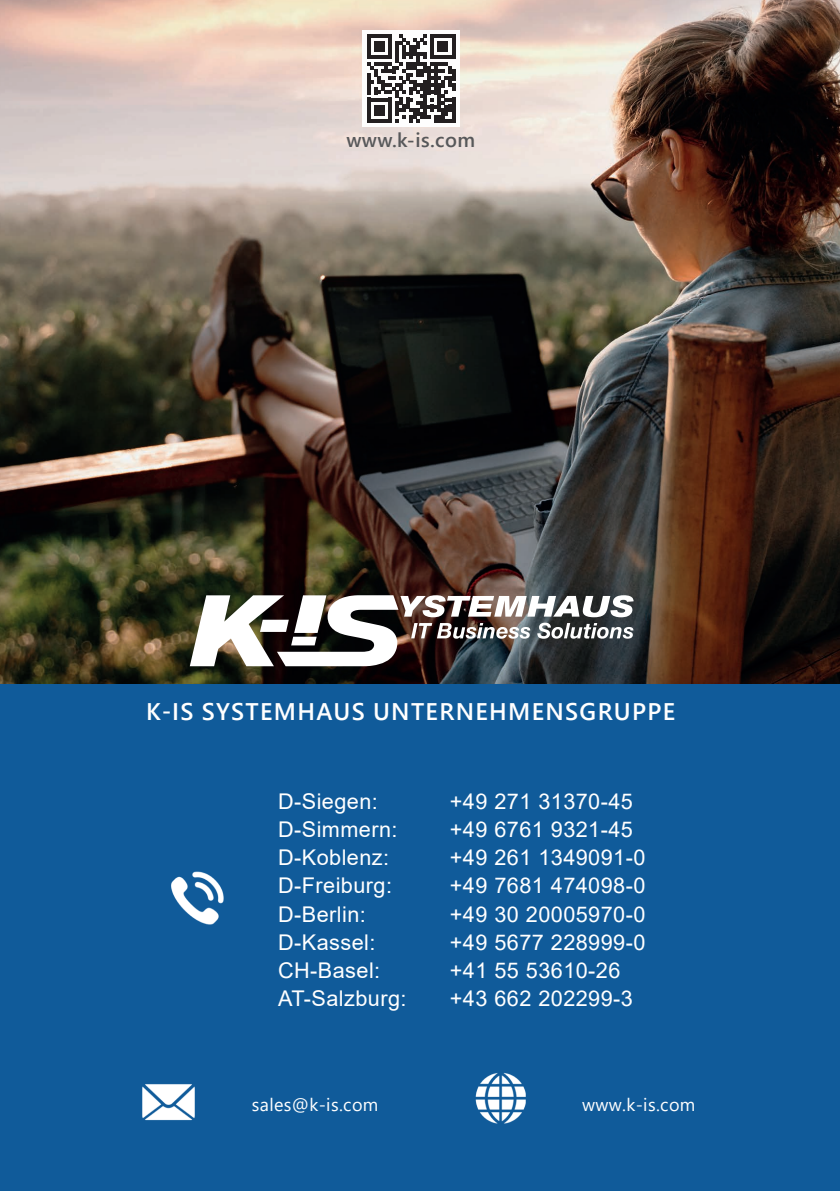
<style>
.page{position:relative;width:840px;height:1191px;background:#fff}
.page>*{position:absolute;margin:0;border:0;box-sizing:border-box;transform-origin:0 0}
.t1{font:600 24px "Segoe UI";letter-spacing:.055em;color:#fff}
.t2{font:21.6px/28.2px "Arial";letter-spacing:.02em;color:#fff}
.t3{font:600 20px "Segoe UI";letter-spacing:.02em;color:#57585a}
.t4{font:18px "Segoe UI";letter-spacing:.02em;color:#fff}
</style>
<div class="page">
<img style="left:0;top:0;width:839px;height:684px">
<div style="left:0;top:684px;width:839px;height:507px;background:#105b9a"></div>
<img style="left:190px;top:595px;width:443px;height:71px">
<img style="left:142px;top:1084px;width:53px;height:37px">
<img style="left:171px;top:871px;width:53px;height:54px">
<img style="left:475px;top:1072px;width:51px;height:52px">
<div style="left:362px;top:30px;width:98px;height:97px;background:#fff"></div>
<svg style="left:367px;top:34px;width:88px;height:88px"></svg>
<p class="t3" style="left:346px;top:121px;width:130px">www.k-is.com</p>
<p class="t1" style="left:146px;top:689px;width:530px">K-IS SYSTEMHAUS UNTERNEHMENSGRUPPE</p>
<p class="t2" style="left:278px;top:787px;width:130px">D-Siegen:<br>D-Simmern:<br>D-Koblenz:<br>D-Freiburg:<br>D-Berlin:<br>D-Kassel:<br>CH-Basel:<br>AT-Salzburg:</p>
<p class="t2" style="left:449px;top:787px;width:197px">+49 271 31370-45 +49 6761 9321-45 +49 261 1349091-0 +49 7681 474098-0 +49 30 20005970-0 +49 5677 228999-0 +41 55 53610-26 +43 662 202299-3</p>
<p class="t4" style="left:252px;top:1087px;width:128px">sales@k-is.com</p>
<p class="t4" style="left:581px;top:1087px;width:115px">www.k-is.com</p>
</div>
